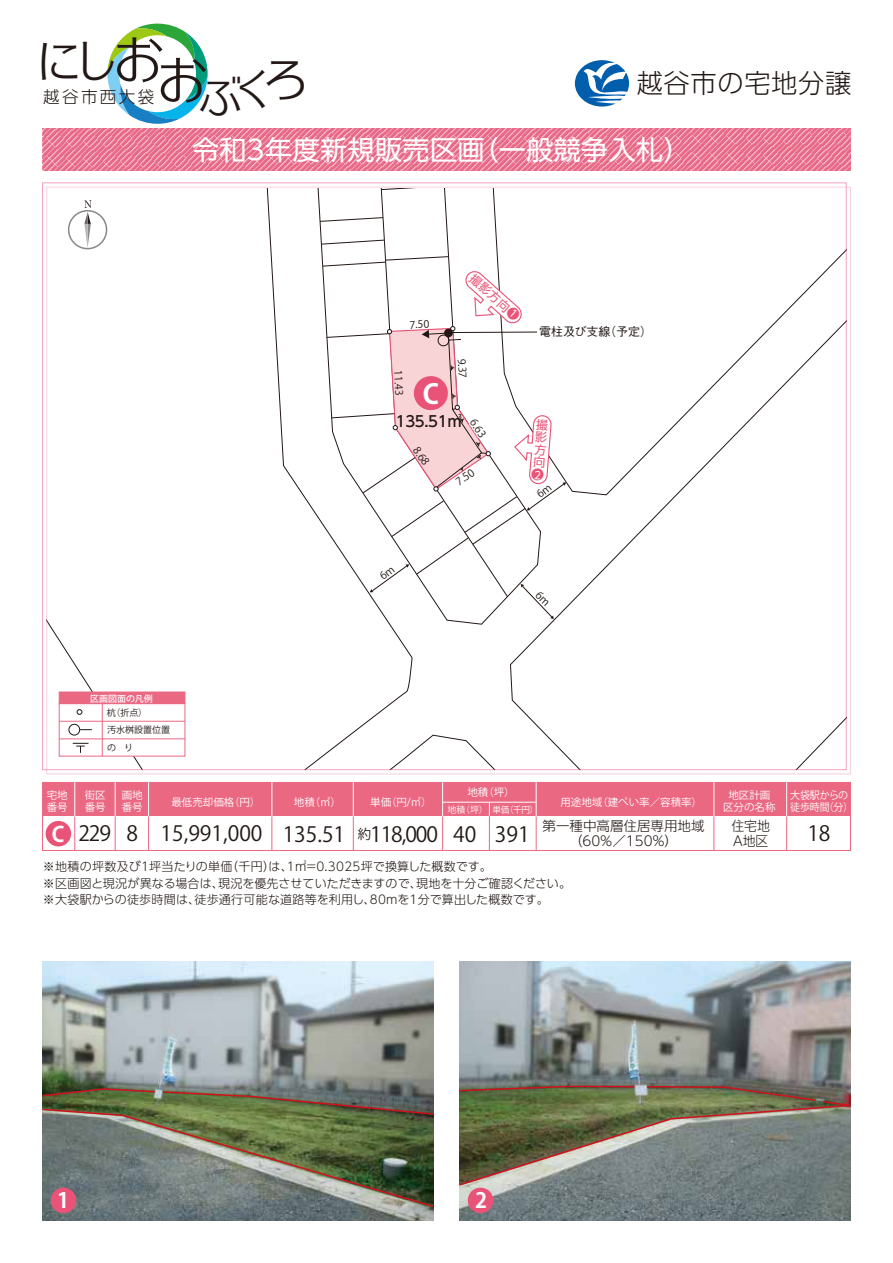
<style>
.page{position:relative;width:893px;height:1263px;background:#fff}
.page>*{position:absolute;margin:0;border:0;box-sizing:border-box;transform-origin:0 0}
.t1{font:52.05px "UD Typos 58 Std";color:#221815}
.t2{font:48px "UD Typos 58 Std";color:#221815}
.t3{font:27px "UD Shin Go Pro";letter-spacing:.015em;color:#fff}
.t4{font:700 27px "Koz Go Pro";color:#fff}
.t5{font:300 26.25px "UD Shin Go Pro";letter-spacing:.025em;color:#221815}
.t6{font:21px "Koz Go Pro";color:#221815}
.t7{font:21px "Koz Go Pro";letter-spacing:-.05em;color:#221815}
.t8{font:700 21px "Koz Go Pro";color:#fff}
.t9{font:300 16.5px "UD Shin Go Pro";letter-spacing:.15em;color:#221815}
.t10{font:500 15px "UD Shin Go Pro";color:#221815}
.t11{font:300 13.5px "UD Shin Go Pro";color:#221815}
.t12{font:300 13.5px/15px "UD Shin Go Pro";color:#221815;scale:.95 1}
.t13{font:300 12px/16.5px "UD Shin Go Pro";letter-spacing:.005em;color:#221815}
.t14{font:500 12px "Gothic BBB Pro";color:#221815}
.t15{font:12px/12.3px "UD Shin Go Pro";color:#e95377;text-align:justify}
.t16{font:10.5px/12px "Koz Go Pro";color:#fff}
.t17{font:10.5px "Koz Go Pro";color:#231815}
.t18{font:10.5px "Koz Go Pro";color:#fff;scale:.95 1}
.t19{font:9px/17.5px "Koz Go Pro";color:#221815}
.t20{font:9px "Koz Go Pro";color:#fff}
.t21{font:500 9px "Koz Go Pro";color:#fff}
.s1{font-size:13.5px}
.s2{font-size:10.5px;color:#fff}
</style>
<div class="page">
<svg style="left:412px;top:735px;width:82px;height:33px"></svg>
<svg style="left:266px;top:189px;width:146px;height:579px"></svg>
<svg style="left:305px;top:189px;width:182px;height:436px"></svg>
<svg style="left:367px;top:189px;width:131px;height:67px"></svg>
<svg style="left:321px;top:240px;width:63px;height:5px"></svg>
<svg style="left:320px;top:217px;width:63px;height:5px"></svg>
<svg style="left:381px;top:189px;width:64px;height:1px"></svg>
<svg style="left:510px;top:250px;width:335px;height:518px"></svg>
<svg style="left:48px;top:622px;width:138px;height:146px"></svg>
<div style="left:68px;top:210px;width:39px;height:39px;border:2px solid #898989;border-radius:50%"></div>
<svg style="left:84px;top:200px;width:8px;height:48px"></svg>
<svg style="left:43px;top:128px;width:807px;height:43px;background:#ea7f98"></svg>
<div style="left:59px;top:703px;width:126px;height:53px;background:#fff"></div>
<hr style="left:59px;top:739px;width:126px;height:1px;background:#eb6883">
<div style="left:59px;top:692px;width:126px;height:11px;background:#eb6883"></div>
<hr style="left:59px;top:721px;width:126px;height:1px;background:#eb6883">
<hr style="left:59px;top:703px;width:126px;height:1px;background:#eb6883">
<hr style="left:102px;top:703px;width:1px;height:53px;background:#eb6883">
<svg style="left:77px;top:709px;width:5px;height:5px"></svg>
<svg style="left:73px;top:743px;width:15px;height:10px"></svg>
<svg style="left:68px;top:723px;width:24px;height:13px"></svg>
<div style="left:43px;top:782px;width:807px;height:34px;background:#eb6883"></div>
<hr style="left:786px;top:816px;width:1px;height:34px;background:#eb6883">
<div style="left:46px;top:821px;width:25px;height:25px;background:#e95377;border-radius:50%"></div>
<hr style="left:442px;top:802px;width:94px;height:1px;background:#fff">
<svg style="left:489px;top:802px;width:1px;height:14px"></svg>
<div style="left:42px;top:782px;width:809px;height:69px;border:1px solid #eb6883"></div>
<hr style="left:786px;top:782px;width:1px;height:34px;background:#fff">
<hr style="left:713px;top:816px;width:1px;height:34px;background:#eb6883">
<hr style="left:713px;top:782px;width:1px;height:34px;background:#fff">
<hr style="left:536px;top:816px;width:1px;height:34px;background:#eb6883">
<hr style="left:489px;top:816px;width:1px;height:34px;background:#eb6883">
<hr style="left:536px;top:782px;width:1px;height:34px;background:#fff">
<hr style="left:442px;top:816px;width:1px;height:34px;background:#eb6883">
<hr style="left:442px;top:782px;width:1px;height:34px;background:#fff">
<hr style="left:353px;top:816px;width:1px;height:34px;background:#eb6883">
<hr style="left:353px;top:782px;width:1px;height:34px;background:#fff">
<hr style="left:271px;top:816px;width:1px;height:34px;background:#eb6883">
<hr style="left:271px;top:782px;width:1px;height:34px;background:#fff">
<hr style="left:148px;top:816px;width:1px;height:34px;background:#eb6883">
<hr style="left:148px;top:782px;width:1px;height:34px;background:#fff">
<hr style="left:115px;top:816px;width:1px;height:34px;background:#eb6883">
<hr style="left:115px;top:782px;width:1px;height:34px;background:#fff">
<hr style="left:74px;top:816px;width:1px;height:34px;background:#eb6883">
<hr style="left:74px;top:782px;width:1px;height:34px;background:#fff">
<img style="left:43px;top:961px;width:391px;height:259px">
<img style="left:459px;top:961px;width:391px;height:259px">
<div style="left:51px;top:1187px;width:25px;height:26px;background:#e95377;border-radius:50%"></div>
<div style="left:468px;top:1187px;width:25px;height:26px;background:#e95377;border-radius:50%"></div>
<img style="left:459px;top:1085px;width:392px;height:102px">
<svg style="left:107px;top:24px;width:101px;height:100px"></svg>
<svg style="left:575px;top:60px;width:54px;height:47px"></svg>
<img style="left:42px;top:1087px;width:392px;height:121px">
<svg style="left:322px;top:256px;width:244px;height:363px"></svg>
<h1 class="t1" style="left:73px;top:26px;width:240px"><sup>し</sup>おお<sub>ぶく</sub><sub>ろ</sub></h1>
<h2 class="t2" style="left:35px;top:21px;width:50px">に</h2>
<h3 class="t9" style="left:43px;top:83px;width:113px">越谷市西大袋</h3>
<h3 class="t5" style="left:637px;top:61px;width:216px">越谷市の宅地分譲</h3>
<h3 class="t3" style="left:192px;top:128px;width:500px">令和3年度新規販売区画（一般競争入札）</h3>
<p class="t17" style="left:409px;top:318px;width:21px;rotate:-3deg">7.50</p>
<p class="t15" style="left:476px;top:272px;width:64px;rotate:42deg">撮影方向<span class="s1">●</span><span class="s2">1</span></p>
<p class="t17" style="left:469px;top:358px;width:21px;rotate:87deg">9.37</p>
<p class="t17" style="left:405px;top:370px;width:27px;rotate:87deg">11.43</p>
<h3 class="t4" style="left:423px;top:376px;width:18px">C</h3>
<p class="t10" style="left:396px;top:409px;width:68px">135.51㎡</p>
<p class="t17" style="left:478px;top:416px;width:21px;rotate:56deg">6.63</p>
<p class="t17" style="left:421px;top:444px;width:21px;rotate:56deg">8.68</p>
<p class="t17" style="left:453px;top:477px;width:21px;rotate:-34deg">7.50</p>
<p class="t14" style="left:539px;top:322px;width:115px">電柱及び支線（予定）</p>
<p class="t15" style="left:536px;top:418px;width:8px;rotate:4deg">撮影方向</p>
<p class="t21" style="left:90px;top:692px;width:64px">区画図面の凡例</p>
<p class="t19" style="left:107px;top:704px;width:65px">杭（折点）<br>汚水桝設置位置の　り</p>
<p class="t16" style="left:47px;top:789px;width:22px">宅地番号</p>
<p class="t16" style="left:85px;top:789px;width:22px">街区番号</p>
<p class="t16" style="left:122px;top:789px;width:22px">画地番号</p>
<p class="t16" style="left:294px;top:796px;width:49px">地積（㎡）</p>
<p class="t16" style="left:171px;top:797px;width:90px">最低売却価格（円）</p>
<p class="t16" style="left:370px;top:796px;width:63px">単価（円/㎡）</p>
<p class="t16" style="left:467px;top:787px;width:49px">地積（坪）</p>
<p class="t20" style="left:448px;top:804px;width:92px">地積（坪）単価（千円）</p>
<p class="t16" style="left:560px;top:796px;width:143px">用途地域（建ぺい率／容積率）</p>
<p class="t16" style="left:723px;top:789px;width:54px;text-align:center">地区計画区分の名称</p>
<p class="t18" style="left:790px;top:788px;width:63px">大袋駅からの</p>
<p class="t18" style="left:790px;top:800px;width:68px">徒歩時間（分）</p>
<p class="t11" style="left:542px;top:815px;width:163px">第一種中高層住居専用地域</p>
<p class="t12" style="left:731px;top:818px;width:42px">住宅地<br>A地区</p>
<h3 class="t6" style="left:78px;top:820px;width:61px">229 8</h3>
<h3 class="t7" style="left:283px;top:820px;width:157px">135.51 <span class="s1">約</span>118,000</h3>
<h3 class="t6" style="left:495px;top:820px;width:36px">391</h3>
<h3 class="t6" style="left:807px;top:820px;width:25px">18</h3>
<h3 class="t8" style="left:52px;top:820px;width:14px">C</h3>
<h3 class="t6" style="left:161px;top:820px;width:103px">15,991,000</h3>
<h3 class="t6" style="left:453px;top:821px;width:25px">40</h3>
<p class="t11" style="left:569px;top:830px;width:110px">（60％／150％）</p>
<p class="t13" style="left:43px;top:858px;width:530px">※地積の坪数及び1坪当たりの単価（千円）は、1㎡=0.3025坪で換算した概数です。<br>※区画図と現況が異なる場合は、現況を優先させていただきますので、現地を十分ご確認ください。※大袋駅からの徒歩時間は、徒歩通行可能な道路等を利用し、80ｍを1分で算出した概数です。</p>
<h3 class="t8" style="left:57px;top:1187px;width:14px">1</h3>
<h3 class="t8" style="left:475px;top:1187px;width:14px">2</h3>
</div>
